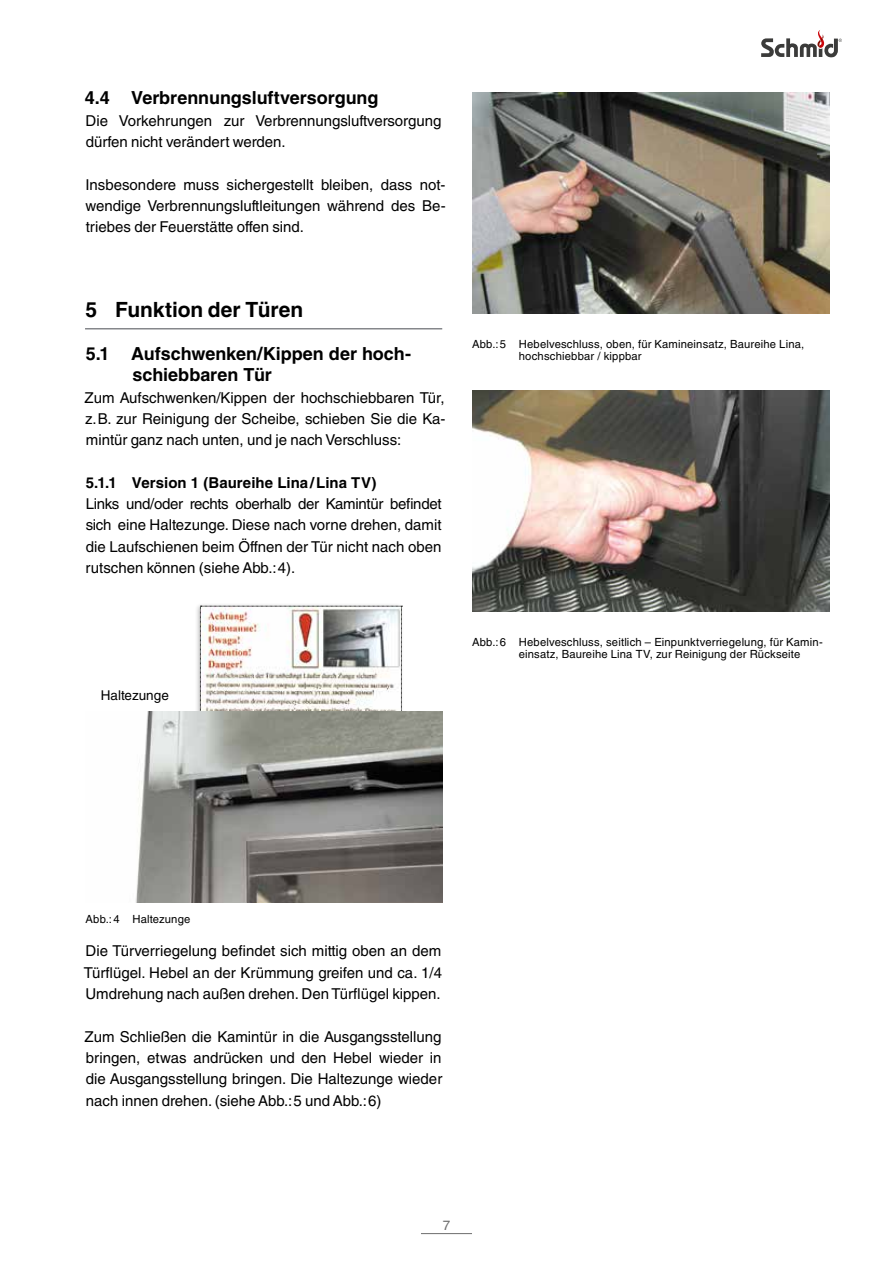
<style>
.page{position:relative;width:893px;height:1263px;background:#fff}
.page>*{position:absolute;margin:0;border:0;box-sizing:border-box;transform-origin:0 0}
.t1{font:700 21px "Helvetica LT Std";letter-spacing:-.005em;color:#000}
.t2{font:700 18px/21.3px "Helvetica LT Std";letter-spacing:-.005em;color:#000}
.t3{font:15px/21.3px "Helvetica LT Std";color:#000;text-align:justify}
.t4{font:700 15px "Helvetica LT Std";letter-spacing:.005em;color:#000}
.t5{font:13.5px "Helvetica LT Std";color:#000}
.t6{font:13.5px "Helvetica LT Std";color:#6e6e6e}
.t7{font:11.25px/12px "Helvetica LT Std";letter-spacing:.015em;color:#000}
</style>
<div class="page">
<hr style="left:421px;top:1233px;width:51px;height:1px;background:#6e6e6e">
<svg style="left:761px;top:30px;width:81px;height:27px"></svg>
<hr style="left:85px;top:328px;width:357px;height:1px;background:#85878b">
<div style="left:194px;top:603px;width:210px;height:148px;background:#000;opacity:.25"></div>
<img style="left:200px;top:606px;width:202px;height:105px">
<img style="left:135px;top:711px;width:308px;height:191px">
<img style="left:472px;top:93px;width:357px;height:221px">
<img style="left:472px;top:391px;width:357px;height:221px">
<p class="t2" style="left:85px;top:87px;width:295px">4.4 Verbrennungsluftversorgung</p>
<p class="t3" style="left:86px;top:110px;width:357px">Die Vorkehrungen zur Verbrennungsluftversorgung dürfen nicht verändert werden.</p>
<p class="t3" style="left:85px;top:174px;width:362px">Insbesondere muss sichergestellt bleiben, dass not&shy;wendige Verbrennungsluftleitungen während des Be&shy;triebes der Feuerstätte offen sind.</p>
<h1 class="t1" style="left:86px;top:297px;width:219px">5 Funktion der Türen</h1>
<p class="t2" style="left:132px;top:343px;width:280px;text-indent:-47px">5.1 Aufschwenken/Kippen der hoch&shy;schiebbaren Tür</p>
<p class="t3" style="left:85px;top:387px;width:363px">Zum Aufschwenken/Kippen der hochschiebbaren Tür, z.B. zur Reinigung der Scheibe, schieben Sie die Ka&shy;mintür ganz nach unten, und je nach Verschluss:</p>
<p class="t4" style="left:86px;top:473px;width:292px">5.1.1 Version 1 (Baureihe Lina/Lina TV)</p>
<p class="t3" style="left:86px;top:493px;width:357px">Links und/oder rechts oberhalb der Kamintür befindet sich eine Haltezunge. Diese nach vorne drehen, damit die Laufschienen beim Öffnen der Tür nicht nach oben rutschen können (siehe Abb.:4).</p>
<p class="t5" style="left:101px;top:687px;width:70px">Haltezunge</p>
<p class="t7" style="left:519px;top:338px;width:287px;text-indent:-47px">Abb.:5 Hebelveschluss, oben, für Kamineinsatz, Baureihe Lina, hochschiebbar / kippbar</p>
<p class="t7" style="left:519px;top:636px;width:305px;text-indent:-47px">Abb.:6 Hebelveschluss, seitlich – Einpunktverriegelung, für Kamin&shy;einsatz, Baureihe Lina TV, zur Reinigung der Rückseite</p>
<p class="t7" style="left:86px;top:913px;width:106px">Abb.:4 Haltezunge</p>
<p class="t3" style="left:84px;top:940px;width:359px">Die Türverriegelung befindet sich mittig oben an dem Türflügel. Hebel an der Krümmung greifen und ca. 1/4<br>Umdrehung nach außen drehen. Den Türflügel kippen.</p>
<p class="t3" style="left:85px;top:1026px;width:359px">Zum Schließen die Kamintür in die Ausgangsstellung bringen, etwas andrücken und den Hebel wieder in die Ausgangsstellung bringen. Die Haltezunge wieder nach innen drehen. (siehe Abb.:5 und Abb.:6)</p>
<p class="t6" style="left:443px;top:1217px;width:9px">7</p>
</div>
